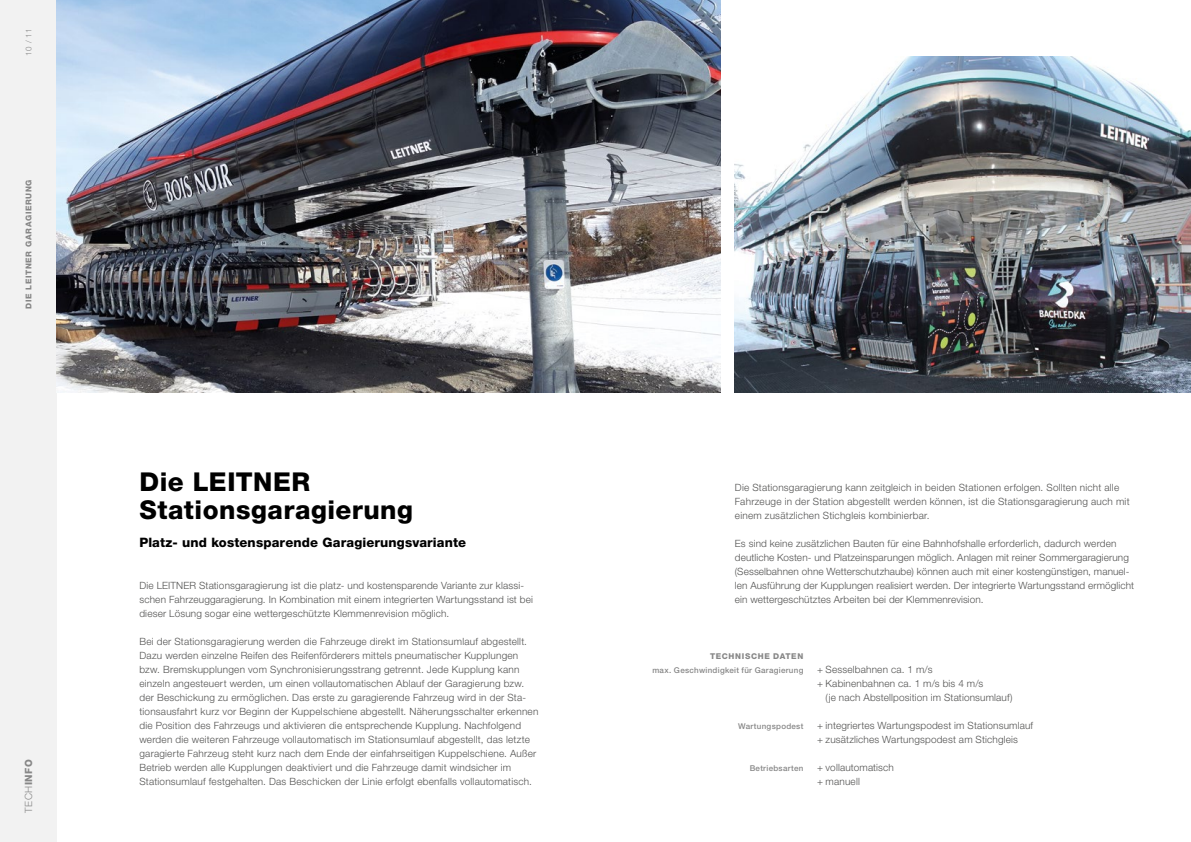
<style>
.page{position:relative;width:1191px;height:842px;background:#fff}
.page>*{position:absolute;margin:0;border:0;box-sizing:border-box;transform-origin:0 0}
.t1{font:800 26px/28px "Helvetica Neue LT";letter-spacing:.02em;color:#000}
.t2{font:800 13px "Helvetica Neue LT";letter-spacing:.01em;color:#000}
.t3{font:300 10px/14px "Helvetica Neue LT";letter-spacing:.02em;color:#525251}
.t4{font:300 10px "Helvetica Neue LT";color:#878787}
.t5{font:500 8px "Helvetica Neue LT";letter-spacing:.035em;color:#878787}
.t6{font:800 8px "Helvetica Neue LT";letter-spacing:.085em;color:#878787}
.t7{font:300 8px "Helvetica Neue LT";color:#878787}
.s1{font-weight:800}
</style>
<div class="page">
<div style="left:0;top:0;width:57px;height:842px;background:#f2f2f2"></div>
<img style="left:57px;top:0;width:663px;height:393px">
<img style="left:735px;top:57px;width:456px;height:336px">
<p class="t7" style="left:24px;top:56px;width:28px;rotate:-90deg">10 / 11</p>
<p class="t6" style="left:24px;top:309px;width:131px;rotate:-90deg">DIE LEITNER GARAGIERUNG</p>
<p class="t4" style="left:23px;top:813px;width:55px;rotate:-90deg">TECH<span class="s1">INFO</span></p>
<h1 class="t1" style="left:139px;top:467px;width:275px">Die LEITNER<br>Stationsgaragierung</h1>
<h2 class="t2" style="left:139px;top:534px;width:328px">Platz- und kostensparende Garagierungsvariante</h2>
<p class="t3" style="left:139px;top:578px;width:395px">Die LEITNER Stationsgaragierung ist die platz- und kostensparende Variante zur klassi&shy;schen Fahrzeuggaragierung. In Kombination mit einem integrierten Wartungsstand ist bei dieser Lösung sogar eine wettergeschützte Klemmenrevision möglich.</p>
<p class="t3" style="left:139px;top:634px;width:400px">Bei der Stationsgaragierung werden die Fahrzeuge direkt im Stationsumlauf abgestellt.<br>Dazu werden einzelne Reifen des Reifenförderers mittels pneumatischer Kupplungen bzw. Bremskupplungen vom Synchronisierungsstrang getrennt. Jede Kupplung kann einzeln angesteuert werden, um einen vollautomatischen Ablauf der Garagierung bzw. der Beschickung zu ermöglichen. Das erste zu garagierende Fahrzeug wird in der Sta&shy;tionsausfahrt kurz vor Beginn der Kuppelschiene abgestellt. Näherungsschalter erkennen die Position des Fahrzeugs und aktivieren die entsprechende Kupplung. Nachfolgend werden die weiteren Fahrzeuge vollautomatisch im Stationsumlauf abgestellt, das letzte garagierte Fahrzeug steht kurz nach dem Ende der einfahrseitigen Kuppelschiene. Außer Betrieb werden alle Kupplungen deaktiviert und die Fahrzeuge damit windsicher im Stationsumlauf festgehalten. Das Beschicken der Linie erfolgt ebenfalls vollautomatisch.</p>
<p class="t3" style="left:735px;top:480px;width:396px">Die Stationsgaragierung kann zeitgleich in beiden Stationen erfolgen. Sollten nicht alle<br>Fahrzeuge in der Station abgestellt werden können, ist die Stationsgaragierung auch mit einem zusätzlichen Stichgleis kombinierbar.</p>
<p class="t3" style="left:735px;top:536px;width:401px">Es sind keine zusätzlichen Bauten für eine Bahnhofshalle erforderlich, dadurch werden deutliche Kosten- und Platzeinsparungen möglich. Anlagen mit reiner Sommergaragierung (Sesselbahnen ohne Wetterschutzhaube) können auch mit einer kostengünstigen, manuel&shy;len Ausführung der Kupplungen realisiert werden. Der integrierte Wartungsstand ermöglicht ein wettergeschütztes Arbeiten bei der Klemmenrevision.</p>
<p class="t6" style="left:710px;top:651px;width:95px">TECHNISCHE DATEN</p>
<p class="t5" style="left:652px;top:665px;width:153px">max. Geschwindigkeit für Garagierung</p>
<p class="t5" style="left:738px;top:721px;width:67px">Wartungspodest</p>
<p class="t5" style="left:749px;top:763px;width:55px">Betriebsarten</p>
<p class="t3" style="left:817px;top:662px;width:117px">+ Sesselbahnen ca. 1 m/s</p>
<p class="t3" style="left:817px;top:676px;width:168px">+ Kabinenbahnen ca. 1 m/s bis 4 m/s</p>
<p class="t3" style="left:825px;top:690px;width:188px">(je nach Abstellposition im Stationsumlauf)</p>
<p class="t3" style="left:817px;top:718px;width:217px">+ integriertes Wartungspodest im Stationsumlauf + zusätzliches Wartungspodest am Stichgleis</p>
<p class="t3" style="left:817px;top:760px;width:78px">+ vollautomatisch + manuell</p>
</div>
